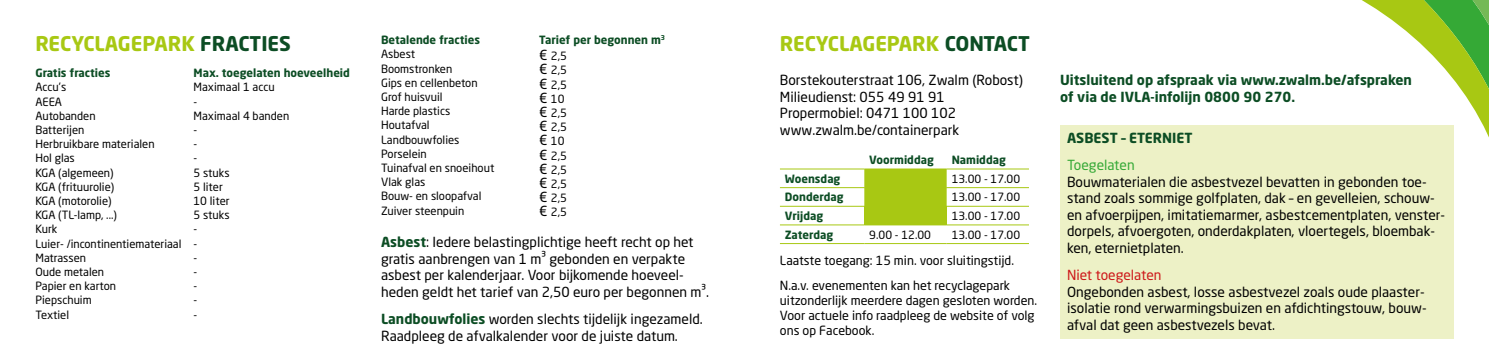
<style>
.page{position:relative;width:1489px;height:355px;background:#fff}
.page>*{position:absolute;margin:0;border:0;box-sizing:border-box;transform-origin:0 0}
.t1{font:700 20px "Neo Sans W1 G";color:#a8c813}
.t2{font:13.75px/16.5px "Neo Sans W1 G";color:#000}
.t3{font:700 13.75px/16.5px "Neo Sans W1 G";color:#0c4d24}
.t4{font:13.75px "Neo Sans W1 G";color:#cd1719}
.t5{font:13.75px "Neo Sans W1 G";color:#35a936}
.t6{font:12.5px/15px "Neo Sans W1 G";color:#000}
.t7{font:11.25px/14.1px "Neo Sans W1 G";color:#000;text-align:justify}
.t8{font:700 11.25px "Neo Sans W1 G";color:#0c4d24}
.s1{color:#0c4d24}
.s2{font-size:13.75px}
.s3{font-weight:700;color:#0c4d24}
</style>
<div class="page">
<div style="left:864px;top:169px;width:82px;height:37px;background:#a8c813"></div>
<div style="left:864px;top:206px;width:82px;height:19px;background:#a8c813"></div>
<hr style="left:780px;top:168px;width:84px;height:1px;background:#a8c813">
<hr style="left:864px;top:168px;width:82px;height:1px;background:#a8c813">
<hr style="left:946px;top:168px;width:82px;height:1px;background:#a8c813">
<hr style="left:780px;top:187px;width:84px;height:1px;background:#a8c813">
<hr style="left:864px;top:187px;width:82px;height:1px;background:#a8c813">
<hr style="left:946px;top:187px;width:82px;height:1px;background:#a8c813">
<hr style="left:780px;top:206px;width:84px;height:1px;background:#a8c813">
<hr style="left:946px;top:206px;width:82px;height:1px;background:#a8c813">
<hr style="left:780px;top:224px;width:84px;height:1px;background:#a8c813">
<hr style="left:946px;top:224px;width:82px;height:1px;background:#a8c813">
<hr style="left:780px;top:243px;width:84px;height:1px;background:#a8c813">
<hr style="left:864px;top:243px;width:82px;height:1px;background:#a8c813">
<hr style="left:946px;top:243px;width:82px;height:1px;background:#a8c813">
<div style="left:1059px;top:125px;width:394px;height:213px;background:#edf1c6"></div>
<svg style="left:1362px;top:0;width:126px;height:271px"></svg>
<h1 class="t1" style="left:35px;top:30px;width:257px">RECYCLAGEPARK <span class="s1">FRACTIES</span></h1>
<p class="t8" style="left:35px;top:66px;width:77px">Gratis fracties</p>
<p class="t8" style="left:193px;top:66px;width:158px">Max. toegelaten hoeveelheid</p>
<p class="t7" style="left:35px;top:80px;width:32px">Accu’s</p>
<p class="t7" style="left:193px;top:80px;width:83px">Maximaal 1 accu</p>
<p class="t7" style="left:35px;top:94px;width:28px">AEEA</p>
<p class="t7" style="left:193px;top:94px;width:5px">-</p>
<p class="t7" style="left:35px;top:108px;width:62px">Autobanden</p>
<p class="t7" style="left:193px;top:108px;width:97px">Maximaal 4 banden</p>
<p class="t7" style="left:35px;top:122px;width:51px">Batterijen</p>
<p class="t7" style="left:193px;top:122px;width:5px">-</p>
<p class="t7" style="left:35px;top:137px;width:121px">Herbruikbare materialen</p>
<p class="t7" style="left:193px;top:137px;width:5px">-</p>
<p class="t7" style="left:35px;top:151px;width:41px">Hol glas</p>
<p class="t7" style="left:193px;top:151px;width:5px">-</p>
<p class="t7" style="left:35px;top:165px;width:80px">KGA (algemeen)</p>
<p class="t7" style="left:193px;top:165px;width:38px">5 stuks</p>
<p class="t7" style="left:35px;top:179px;width:80px">KGA (frituurolie)</p>
<p class="t7" style="left:193px;top:179px;width:31px">5 liter</p>
<p class="t7" style="left:35px;top:193px;width:78px">KGA (motorolie)</p>
<p class="t7" style="left:193px;top:193px;width:38px">10 liter</p>
<p class="t7" style="left:35px;top:208px;width:83px">KGA (TL-lamp, ...)</p>
<p class="t7" style="left:193px;top:208px;width:38px">5 stuks</p>
<p class="t7" style="left:35px;top:222px;width:24px">Kurk</p>
<p class="t7" style="left:35px;top:222px;width:163px;text-indent:158px">- Luier- /incontinentiemateriaal - Matrassen</p>
<p class="t7" style="left:193px;top:250px;width:5px">-</p>
<p class="t7" style="left:35px;top:264px;width:70px">Oude metalen</p>
<p class="t7" style="left:193px;top:264px;width:5px">-</p>
<p class="t7" style="left:35px;top:278px;width:82px">Papier en karton</p>
<p class="t7" style="left:193px;top:278px;width:5px">-</p>
<p class="t7" style="left:35px;top:293px;width:58px">Piepschuim</p>
<p class="t7" style="left:193px;top:293px;width:5px">-</p>
<p class="t7" style="left:35px;top:307px;width:35px">Textiel</p>
<p class="t7" style="left:193px;top:307px;width:5px">-</p>
<p class="t8" style="left:381px;top:33px;width:100px">Betalende fracties</p>
<p class="t8" style="left:539px;top:33px;width:127px">Tarief per begonnen m<sup>3</sup></p>
<p class="t7" style="left:381px;top:47px;width:35px">Asbest</p>
<p class="t7" style="left:539px;top:49px;width:29px"><span class="s2">€</span> 2,5</p>
<p class="t7" style="left:381px;top:61px;width:73px">Boomstronken</p>
<p class="t7" style="left:539px;top:63px;width:29px"><span class="s2">€</span> 2,5</p>
<p class="t7" style="left:381px;top:75px;width:98px">Gips en cellenbeton</p>
<p class="t7" style="left:539px;top:77px;width:29px"><span class="s2">€</span> 2,5</p>
<p class="t7" style="left:381px;top:89px;width:63px">Grof huisvuil</p>
<p class="t7" style="left:539px;top:91px;width:27px"><span class="s2">€</span> 10</p>
<p class="t7" style="left:381px;top:104px;width:71px">Harde plastics</p>
<p class="t7" style="left:539px;top:105px;width:29px"><span class="s2">€</span> 2,5</p>
<p class="t7" style="left:381px;top:118px;width:50px">Houtafval</p>
<p class="t7" style="left:539px;top:120px;width:29px"><span class="s2">€</span> 2,5</p>
<p class="t7" style="left:381px;top:132px;width:80px">Landbouwfolies</p>
<p class="t7" style="left:539px;top:134px;width:27px"><span class="s2">€</span> 10</p>
<p class="t7" style="left:381px;top:146px;width:47px">Porselein</p>
<p class="t7" style="left:539px;top:148px;width:29px"><span class="s2">€</span> 2,5</p>
<p class="t7" style="left:381px;top:160px;width:115px">Tuinafval en snoeihout</p>
<p class="t7" style="left:539px;top:162px;width:29px"><span class="s2">€</span> 2,5</p>
<p class="t7" style="left:381px;top:174px;width:46px">Vlak glas</p>
<p class="t7" style="left:539px;top:176px;width:29px"><span class="s2">€</span> 2,5</p>
<p class="t7" style="left:381px;top:189px;width:102px">Bouw- en sloopafval</p>
<p class="t7" style="left:539px;top:190px;width:29px"><span class="s2">€</span> 2,5</p>
<p class="t7" style="left:381px;top:203px;width:85px">Zuiver steenpuin</p>
<p class="t7" style="left:539px;top:205px;width:29px"><span class="s2">€</span> 2,5</p>
<p class="t2" style="left:381px;top:233px;width:329px"><span class="s3">Asbest</span>: Iedere belastingplichtige heeft recht op het gratis aanbrengen van 1 m³ gebonden en verpakte asbest per kalenderjaar. Voor bijkomende hoeveel&shy;heden geldt het tarief van 2,50 euro per begonnen m³.</p>
<p class="t2" style="left:381px;top:310px;width:323px"><span class="s3">Landbouwfolies</span> worden slechts tijdelijk ingezameld.<br>Raadpleeg de afvalkalender voor de juiste datum.</p>
<h1 class="t1" style="left:780px;top:30px;width:251px">RECYCLAGEPARK <span class="s1">CONTACT</span></h1>
<p class="t2" style="left:780px;top:71px;width:244px">Borstekouterstraat 106, Zwalm (Robost)<br>Milieudienst: 055 49 91 91<br>Propermobiel: 0471 100 102 www.zwalm.be/containerpark</p>
<p class="t8" style="left:869px;top:152px;width:66px">Voormiddag</p>
<p class="t8" style="left:951px;top:152px;width:56px">Namiddag</p>
<p class="t8" style="left:785px;top:171px;width:57px">Woensdag</p>
<p class="t7" style="left:951px;top:171px;width:70px">13.00 - 17.00</p>
<p class="t8" style="left:785px;top:190px;width:60px">Donderdag</p>
<p class="t7" style="left:951px;top:190px;width:70px">13.00 - 17.00</p>
<p class="t8" style="left:785px;top:208px;width:40px">Vrijdag</p>
<p class="t7" style="left:951px;top:208px;width:70px">13.00 - 17.00</p>
<p class="t8" style="left:785px;top:227px;width:50px">Zaterdag</p>
<p class="t7" style="left:869px;top:227px;width:63px">9.00 - 12.00</p>
<p class="t7" style="left:951px;top:227px;width:70px">13.00 - 17.00</p>
<p class="t6" style="left:780px;top:246px;width:235px;line-height:25.6px">Laatste toegang: 15 min. voor sluitingstijd.<br>N.a.v. evenementen kan het recyclagepark</p>
<p class="t6" style="left:780px;top:292px;width:259px">uitzonderlijk meerdere dagen gesloten worden.<br>Voor actuele info raadpleeg de website of volg ons op Facebook.</p>
<p class="t3" style="left:1059px;top:71px;width:353px">Uitsluitend op afspraak via www.zwalm.be/afspraken of via de IVLA-infolijn 0800 90 270.</p>
<p class="t3" style="left:1067px;top:129px;width:127px">ASBEST – ETERNIET</p>
<p class="t5" style="left:1067px;top:156px;width:69px">Toegelaten</p>
<p class="t2" style="left:1067px;top:173px;width:379px">Bouwmaterialen die asbestvezel bevatten in gebonden toe&shy;stand zoals sommige golfplaten, dak – en gevelleien, schouw&shy;en afvoerpijpen, imitatiemarmer, asbestcementplaten, venster&shy;dorpels, afvoergoten, onderdakplaten, vloertegels, bloembak&shy;ken, eternietplaten.</p>
<p class="t4" style="left:1067px;top:266px;width:96px">Niet toegelaten</p>
<p class="t2" style="left:1067px;top:283px;width:361px">Ongebonden asbest, losse asbestvezel zoals oude plaaster&shy;isolatie rond verwarmingsbuizen en afdichtingstouw, bouw&shy;afval dat geen asbestvezels bevat.</p>
</div>
